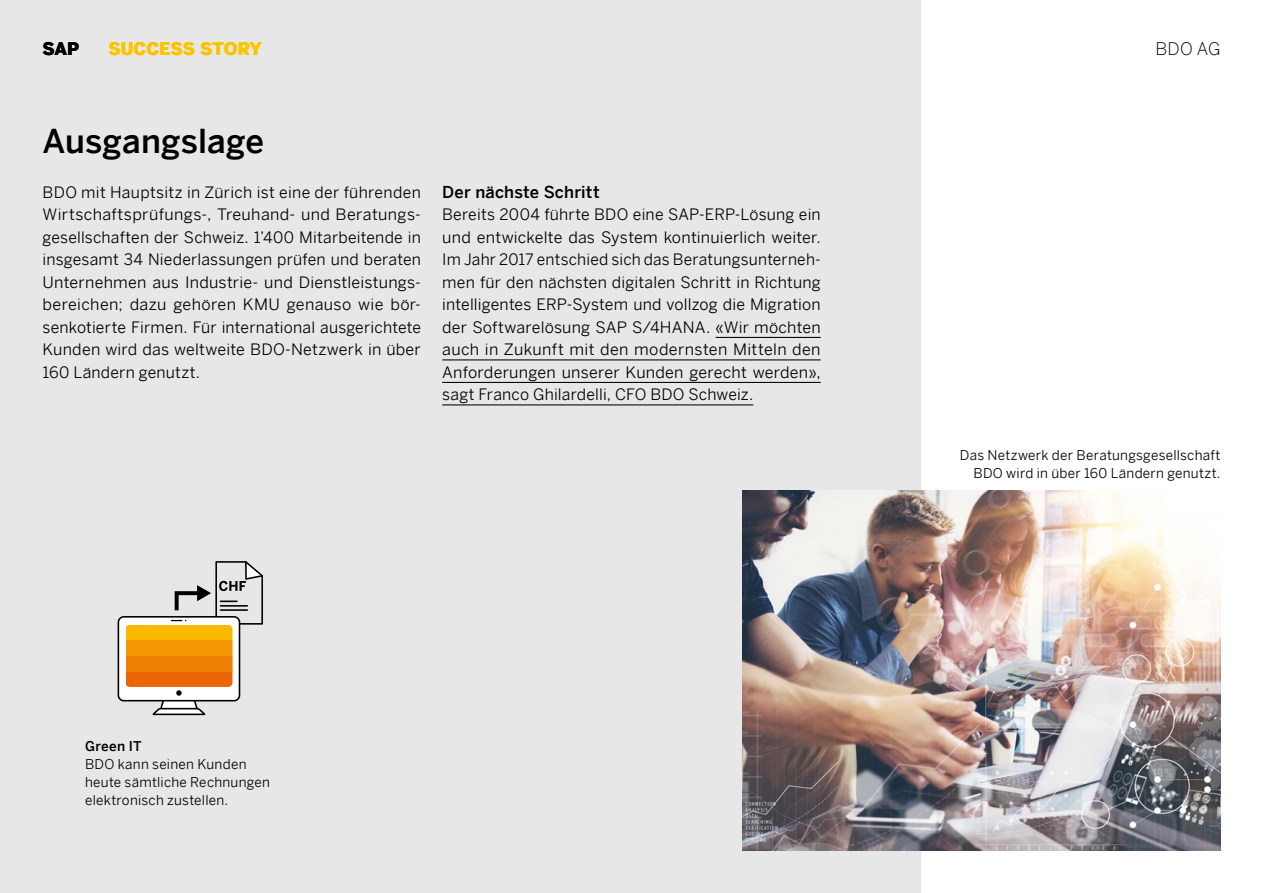
<style>
.page{position:relative;width:1263px;height:893px;background:#fff}
.page>*{position:absolute;margin:0;border:0;box-sizing:border-box;transform-origin:0 0}
.t1{font:500 33px "Benton Sans";letter-spacing:.005em;color:#000}
.t2{font:900 17.4px "Benton Sans";color:#fdc400}
.t3{font:300 17.4px "Benton Sans";color:#000}
.t4{font:900 17.4px "Benton Sans";color:#000}
.t5{font:500 16.5px "Benton Sans";letter-spacing:.015em;color:#000}
.t6{font:15.75px/22.5px "Benton Sans";letter-spacing:.01em;color:#000;text-align:justify}
.t7{font:13.5px/18px "Benton Sans";letter-spacing:.02em;color:#000;text-align:right}
.t8{font:500 13.5px "Benton Sans";letter-spacing:.025em;color:#000}
</style>
<div class="page">
<div style="left:0;top:0;width:921px;height:893px;background:#e7e7e7"></div>
<img style="left:742px;top:490px;width:478px;height:360px">
<hr style="left:716px;top:337px;width:105px;height:1px;background:#000">
<hr style="left:442px;top:359px;width:379px;height:1px;background:#000">
<hr style="left:442px;top:382px;width:379px;height:1px;background:#000">
<hr style="left:442px;top:404px;width:311px;height:1px;background:#000">
<div style="left:118px;top:617px;width:121px;height:84px;background:#fff;border-radius:5px"></div>
<div style="left:118px;top:616px;width:122px;height:85px;border:2px solid #000;border-radius:5px"></div>
<div style="left:126px;top:625px;width:106px;height:15px;background:#fbba00"></div>
<div style="left:126px;top:671px;width:106px;height:16px;background:#ec6608"></div>
<div style="left:126px;top:640px;width:106px;height:16px;background:#f59803"></div>
<div style="left:126px;top:656px;width:106px;height:15px;background:#f07f05"></div>
<svg style="left:152px;top:691px;width:55px;height:25px"></svg>
<div style="left:175px;top:689px;width:8px;height:8px;border:1px solid #fff;border-radius:50%"></div>
<svg style="left:171px;top:561px;width:92px;height:64px"></svg>
<p class="t4" style="left:43px;top:34px;width:38px">SAP</p>
<p class="t2" style="left:108px;top:34px;width:155px">SUCCESS STORY</p>
<p class="t3" style="left:1155px;top:34px;width:66px">BDO AG</p>
<h1 class="t1" style="left:43px;top:112px;width:223px">Ausgangslage</h1>
<p class="t6" style="left:43px;top:179px;width:380px">BDO mit Hauptsitz in Zürich ist eine der führenden Wirtschaftsprüfungs-, Treuhand- und Beratungs&shy;gesellschaften der Schweiz. 1’400 Mitarbeitende in insgesamt 34 Niederlassungen prüfen und beraten Unternehmen aus Industrie- und Dienstleistungs&shy;bereichen; dazu gehören KMU genauso wie bör&shy;senkotierte Firmen. Für international ausgerichtete Kunden wird das weltweite BDO-Netzwerk in über 160 Ländern genutzt.</p>
<p class="t5" style="left:442px;top:178px;width:159px">Der nächste Schritt</p>
<p class="t6" style="left:442px;top:201px;width:380px">Bereits 2004 führte BDO eine SAP-ERP-Lösung ein und entwickelte das System kontinuierlich weiter.<br>Im Jahr 2017 entschied sich das Beratungsunterneh&shy;men für den nächsten digitalen Schritt in Richtung intelligentes ERP-System und vollzog die Migration der Softwarelösung SAP S/4HANA. «Wir möchten auch in Zukunft mit den modernsten Mitteln den Anforderungen unserer Kunden gerecht werden», sagt Franco Ghilardelli, CFO BDO Schweiz.</p>
<p class="t8" style="left:85px;top:735px;width:58px">Green IT</p>
<p class="t7" style="left:85px;top:754px;width:187px;text-align:left">BDO kann seinen Kunden heute sämtliche Rechnungen elektronisch zustellen.</p>
<p class="t7" style="left:960px;top:444px;width:262px">Das Netzwerk der Beratungsgesellschaft<br>BDO wird in über 160 Ländern genutzt.</p>
</div>
